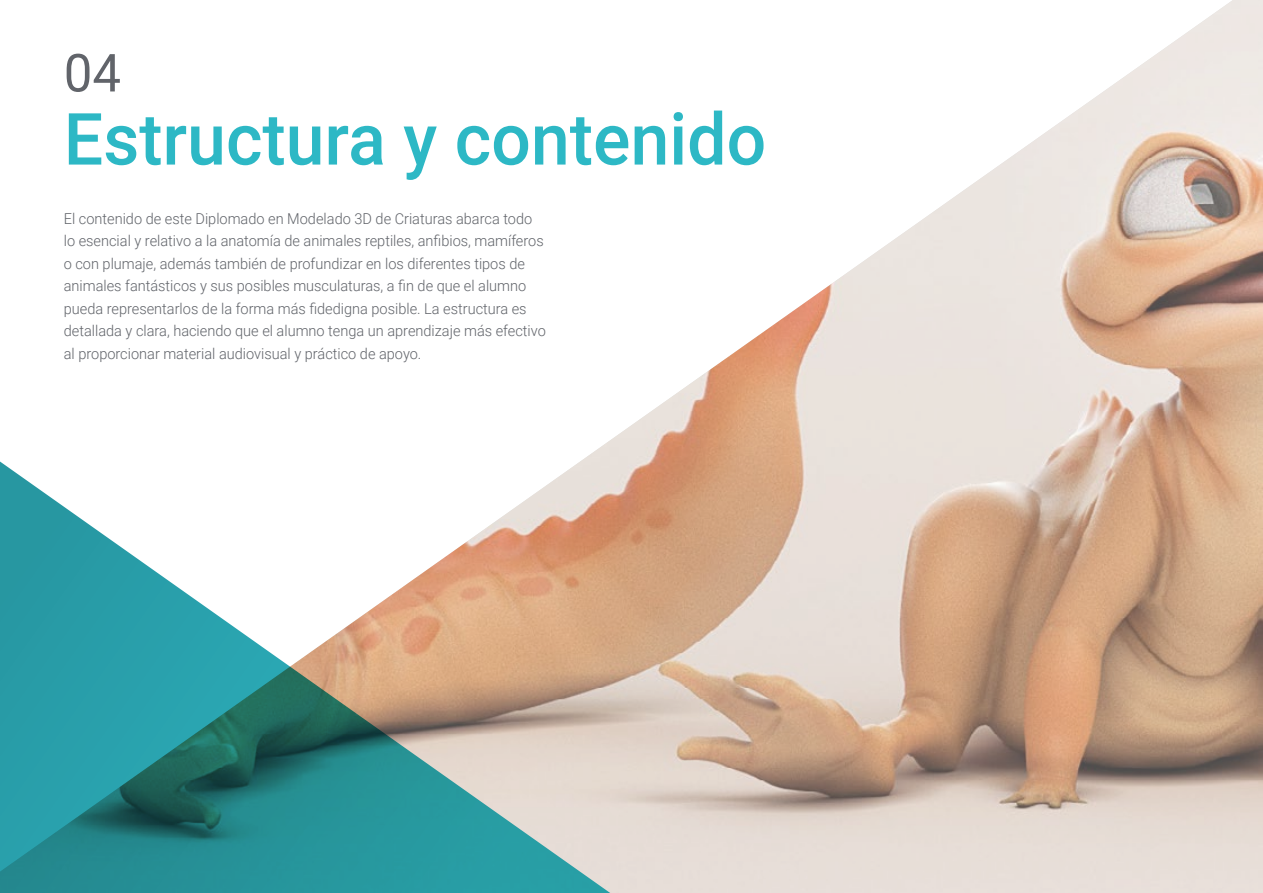
<style>
.page{position:relative;width:1263px;height:893px;background:#fff}
.page>*{position:absolute;margin:0;border:0;box-sizing:border-box;transform-origin:0 0}
.t1{font:500 72px "Roboto";color:#2db8c5}
.t2{font:52.5px "Roboto";color:#61646a}
.t3{font:300 15px/22.5px "Roboto";color:#61646a}
</style>
<div class="page">
<img style="left:602px;top:0;width:661px;height:893px">
<svg style="left:0;top:446px;width:640px;height:447px"></svg>
<h2 class="t2" style="left:64px;top:36px;width:59px">04</h2>
<h1 class="t1" style="left:64px;top:89px;width:704px">Estructura y contenido</h1>
<p class="t3" style="left:64px;top:207px;width:484px">El contenido de este Diplomado en Modelado 3D de Criaturas abarca todo lo esencial y relativo a la anatomía de animales reptiles, anfibios, mamíferos o con plumaje, además también de profundizar en los diferentes tipos de animales fantásticos y sus posibles musculaturas, a fin de que el alumno pueda representarlos de la forma más fidedigna posible. La estructura es detallada y clara, haciendo que el alumno tenga un aprendizaje más efectivo al proporcionar material audiovisual y práctico de apoyo.</p>
</div>
